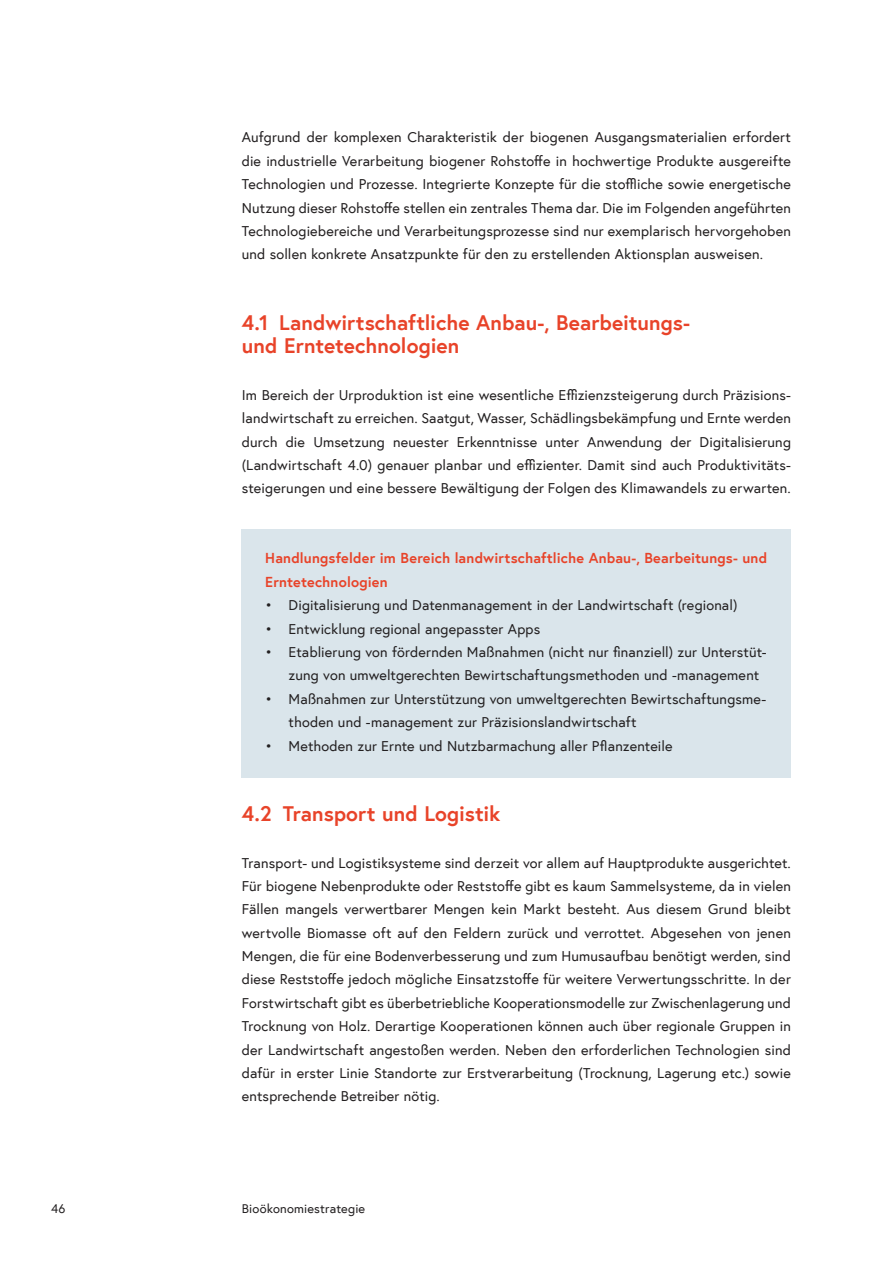
<style>
.page{position:relative;width:893px;height:1263px;background:#fff}
.page>*{position:absolute;margin:0;border:0;box-sizing:border-box;transform-origin:0 0}
.t1{font:700 21px/23.4px "Europa Austria";color:#e84329}
.t2{font:14.4px/23.4px "Europa Austria";letter-spacing:.01em;color:#221f20;text-align:justify}
.t3{font:700 14.4px/23.4px "Europa Austria";letter-spacing:.01em;color:#e84329}
.t4{font:12.75px "Europa Austria";letter-spacing:.015em;color:#221f20}
</style>
<div class="page">
<div style="left:242px;top:529px;width:549px;height:84px;background:#dae5eb"></div>
<div style="left:242px;top:599px;width:549px;height:61px;background:#dae5eb"></div>
<div style="left:242px;top:622px;width:549px;height:85px;background:#dae5eb"></div>
<div style="left:242px;top:669px;width:549px;height:85px;background:#dae5eb"></div>
<div style="left:242px;top:716px;width:549px;height:61px;background:#dae5eb"></div>
<p class="t2" style="left:242px;top:125px;width:551px">Aufgrund der komplexen Charakteristik der biogenen Ausgangsmaterialien erfordert die industrielle Verarbeitung biogener Rohstoffe in hochwertige Produkte ausgereifte Technologien und Prozesse. Integrierte Konzepte für die stoffliche sowie energetische Nutzung dieser Rohstoffe stellen ein zentrales Thema dar. Die im Folgenden angeführten Technologiebereiche und Verarbeitungsprozesse sind nur exemplarisch hervorgehoben und sollen konkrete Ansatzpunkte für den zu erstellenden Aktionsplan ausweisen.</p>
<h1 class="t1" style="left:242px;top:310px;width:450px">4.1 Landwirtschaftliche Anbau-, Bearbeitungs&shy;und Erntetechnologien</h1>
<p class="t2" style="left:242px;top:383px;width:551px">Im Bereich der Urproduktion ist eine wesentliche Effizienzsteigerung durch Präzisions&shy;landwirtschaft zu erreichen. Saatgut, Wasser, Schädlingsbekämpfung und Ernte werden durch die Umsetzung neuester Erkenntnisse unter Anwendung der Digitalisierung (Landwirtschaft 4.0) genauer planbar und effizienter. Damit sind auch Produktivitäts&shy;steigerungen und eine bessere Bewältigung der Folgen des Klimawandels zu erwarten.</p>
<p class="t3" style="left:265px;top:546px;width:503px">Handlungsfelder im Bereich landwirtschaftliche Anbau-, Bearbeitungs- und<br>Erntetechnologien</p>
<p class="t2" style="left:265px;top:593px;width:474px">• Digitalisierung und Datenmanagement in der Landwirtschaft (regional)</p>
<p class="t2" style="left:265px;top:617px;width:276px">• Entwicklung regional angepasster Apps</p>
<p class="t2" style="left:289px;top:640px;width:480px;text-indent:-23px">• Etablierung von fördernden Maßnahmen (nicht nur finanziell) zur Unterstüt&shy;zung von umweltgerechten Bewirtschaftungsmethoden und -management</p>
<p class="t2" style="left:289px;top:687px;width:479px;text-indent:-23px">• Maßnahmen zur Unterstützung von umweltgerechten Bewirtschaftungsme&shy;thoden und -management zur Präzisionslandwirtschaft</p>
<p class="t2" style="left:265px;top:733px;width:409px">• Methoden zur Ernte und Nutzbarmachung aller Pflanzenteile</p>
<h1 class="t1" style="left:242px;top:801px;width:260px">4.2 Transport und Logistik</h1>
<p class="t2" style="left:242px;top:850px;width:551px">Transport- und Logistiksysteme sind derzeit vor allem auf Hauptprodukte ausgerichtet.<br>Für biogene Nebenprodukte oder Reststoffe gibt es kaum Sammelsysteme, da in vielen Fällen mangels verwertbarer Mengen kein Markt besteht. Aus diesem Grund bleibt wertvolle Biomasse oft auf den Feldern zurück und verrottet. Abgesehen von jenen Mengen, die für eine Bodenverbesserung und zum Humusaufbau benötigt werden, sind diese Reststoffe jedoch mögliche Einsatzstoffe für weitere Verwertungsschritte. In der Forstwirtschaft gibt es überbetriebliche Kooperationsmodelle zur Zwischenlagerung und Trocknung von Holz. Derartige Kooperationen können auch über regionale Gruppen in der Landwirtschaft angestoßen werden. Neben den erforderlichen Technologien sind dafür in erster Linie Standorte zur Erstverarbeitung (Trocknung, Lagerung etc.) sowie entsprechende Betreiber nötig.</p>
<p class="t4" style="left:51px;top:1200px;width:16px">46</p>
<p class="t4" style="left:242px;top:1200px;width:125px">Bioökonomiestrategie</p>
</div>
